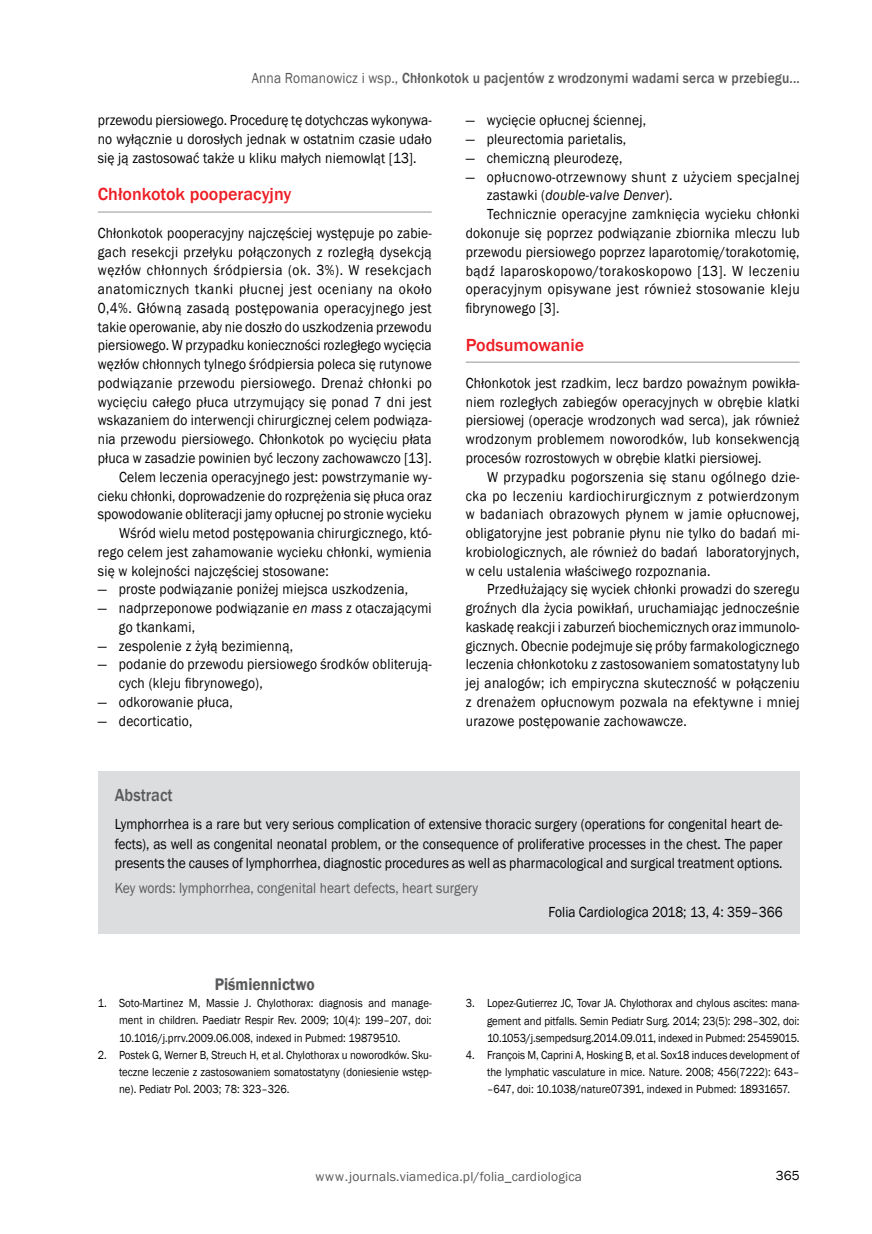
<style>
.page{position:relative;width:872px;height:1234px;background:#fff}
.page>*{position:absolute;margin:0;border:0;box-sizing:border-box;transform-origin:0 0}
.t1{font:500 18px "Franklin Gothic";color:#ed1d24}
.t2{font:500 18px "Franklin Gothic";color:#58595b;scale:.9 1}
.t3{font:600 17.25px "Franklin Gothic";color:#58595b;scale:.9 1}
.t4{font:15px/18.8px "Franklin Gothic";letter-spacing:.015em;color:#000;text-align:justify;scale:.9 1}
.t5{font:15px "Franklin Gothic";letter-spacing:.04em;color:#000;scale:.9 1}
.t6{font:15px "Franklin Gothic";letter-spacing:.035em;color:#000;scale:.9 1}
.t7{font:500 15px "Franklin Gothic";letter-spacing:.01em;color:#58595b;scale:.9 1}
.t8{font:15px "Franklin Gothic";color:#58595b;scale:.9 1}
.t9{font:15px "Franklin Gothic";letter-spacing:.045em;color:#000;scale:.9 1}
.t10{font:italic 15px "Franklin Gothic";letter-spacing:.015em;color:#000;scale:.9 1}
.t11{font:13.5px "Franklin Gothic";letter-spacing:.01em;color:#58595b}
.t12{font:13.5px "Franklin Gothic";color:#000}
.t13{font:12px/17.1px "Franklin Gothic";color:#000;text-align:justify;scale:.9 1}
.s1{font-weight:400}
.s2{font-style:italic}
.s3{font-style:normal}
</style>
<div class="page">
<hr style="left:98px;top:212px;width:334px;height:1px;background:#939598">
<hr style="left:466px;top:362px;width:333px;height:1px;background:#939598">
<div style="left:98px;top:771px;width:701px;height:162px;background:#dcddde"></div>
<p class="t7" style="left:252px;top:69px;width:610px"><span class="s1">Anna Romanowicz i wsp.,</span> Chłonkotok u pacjentów z wrodzonymi wadami serca w przebiegu...</p>
<p class="t4" style="left:98px;top:111px;width:372px">przewodu piersiowego. Procedurę tę dotychczas wykonywa&shy;no wyłącznie u dorosłych jednak w ostatnim czasie udało się ją zastosować także u kliku małych niemowląt [13].</p>
<p class="t1" style="left:98px;top:183px;width:195px">Chłonkotok pooperacyjny</p>
<p class="t4" style="left:98px;top:224px;width:372px">Chłonkotok pooperacyjny najczęściej występuje po zabie-</p>
<p class="t4" style="left:98px;top:242px;width:372px">gach resekcji przełyku połączonych z rozległą dysekcją</p>
<p class="t5" style="left:98px;top:261px;width:372px">węzłów chłonnych śródpiersia (ok. 3%). W resekcjach</p>
<p class="t9" style="left:98px;top:280px;width:372px">anatomicznych tkanki płucnej jest oceniany na około</p>
<p class="t4" style="left:98px;top:299px;width:372px">0,4%. Główną zasadą postępowania operacyjnego jest</p>
<p class="t4" style="left:98px;top:317px;width:372px">takie operowanie, aby nie doszło do uszkodzenia przewodu</p>
<p class="t4" style="left:98px;top:336px;width:372px">piersiowego. W przypadku konieczności rozległego wycięcia</p>
<p class="t4" style="left:98px;top:355px;width:372px">węzłów chłonnych tylnego śródpiersia poleca się rutynowe</p>
<p class="t4" style="left:98px;top:374px;width:372px">podwiązanie przewodu piersiowego. Drenaż chłonki po</p>
<p class="t4" style="left:98px;top:392px;width:372px">wycięciu całego płuca utrzymujący się ponad 7 dni jest</p>
<p class="t4" style="left:98px;top:411px;width:372px">wskazaniem do interwencji chirurgicznej celem podwiąza-</p>
<p class="t4" style="left:98px;top:430px;width:372px">nia przewodu piersiowego. Chłonkotok po wycięciu płata</p>
<p class="t4" style="left:98px;top:449px;width:372px">płuca w zasadzie powinien być leczony zachowawczo [13].</p>
<p class="t4" style="left:119px;top:467px;width:349px">Celem leczenia operacyjnego jest: powstrzymanie wy-</p>
<p class="t4" style="left:98px;top:486px;width:372px">cieku chłonki, doprowadzenie do rozprężenia się płuca oraz</p>
<p class="t4" style="left:98px;top:505px;width:372px">spowodowanie obliteracji jamy opłucnej po stronie wycieku</p>
<p class="t4" style="left:119px;top:524px;width:349px">Wśród wielu metod postępowania chirurgicznego, któ-</p>
<p class="t4" style="left:98px;top:542px;width:372px">rego celem jest zahamowanie wycieku chłonki, wymienia</p>
<p class="t4" style="left:98px;top:561px;width:258px">się w kolejności najczęściej stosowane:</p>
<p class="t4" style="left:98px;top:580px;width:346px">— proste podwiązanie poniżej miejsca uszkodzenia,</p>
<p class="t4" style="left:119px;top:599px;width:349px;text-indent:-21px">— nadprzeponowe podwiązanie <span class="s2">en mass</span> z otaczającymi go tkankami,</p>
<p class="t4" style="left:98px;top:636px;width:218px">— zespolenie z żyłą bezimienną,</p>
<p class="t4" style="left:119px;top:655px;width:349px;text-indent:-21px">— podanie do przewodu piersiowego środków obliterują&shy;cych (kleju fibrynowego),</p>
<p class="t4" style="left:98px;top:692px;width:152px">— odkorowanie płuca,</p>
<p class="t4" style="left:98px;top:711px;width:107px">— decorticatio,</p>
<p class="t4" style="left:466px;top:111px;width:202px">— wycięcie opłucnej ściennej,</p>
<p class="t4" style="left:466px;top:130px;width:180px">— pleurectomia parietalis,</p>
<p class="t4" style="left:466px;top:149px;width:175px">— chemiczną pleurodezę,</p>
<p class="t6" style="left:466px;top:167px;width:372px">— opłucnowo-otrzewnowy shunt z użyciem specjalnej</p>
<p class="t10" style="left:487px;top:186px;width:208px"><span class="s3">zastawki (</span>double-valve Denver<span class="s3">).</span></p>
<p class="t4" style="left:487px;top:205px;width:349px">Technicznie operacyjne zamknięcia wycieku chłonki</p>
<p class="t4" style="left:466px;top:224px;width:372px">dokonuje się poprzez podwiązanie zbiornika mleczu lub</p>
<p class="t4" style="left:466px;top:243px;width:372px">przewodu piersiowego poprzez laparotomię/torakotomię,</p>
<p class="t5" style="left:466px;top:261px;width:372px">bądź laparoskopowo/torakoskopowo [13]. W leczeniu</p>
<p class="t6" style="left:466px;top:280px;width:372px">operacyjnym opisywane jest również stosowanie kleju</p>
<p class="t4" style="left:466px;top:299px;width:106px">fibrynowego [3].</p>
<p class="t1" style="left:466px;top:333px;width:120px">Podsumowanie</p>
<p class="t4" style="left:466px;top:374px;width:372px">Chłonkotok jest rzadkim, lecz bardzo poważnym powikła&shy;niem rozległych zabiegów operacyjnych w obrębie klatki piersiowej (operacje wrodzonych wad serca), jak również wrodzonym problemem noworodków, lub konsekwencją procesów rozrostowych w obrębie klatki piersiowej.</p>
<p class="t4" style="left:466px;top:467px;width:372px;text-indent:21px">W przypadku pogorszenia się stanu ogólnego dzie&shy;cka po leczeniu kardiochirurgicznym z potwierdzonym w badaniach obrazowych płynem w jamie opłucnowej, obligatoryjne jest pobranie płynu nie tylko do badań mi&shy;krobiologicznych, ale również do badań laboratoryjnych, w celu ustalenia właściwego rozpoznania.</p>
<p class="t4" style="left:466px;top:580px;width:372px;text-indent:21px">Przedłużający się wyciek chłonki prowadzi do szeregu groźnych dla życia powikłań, uruchamiając jednocześnie kaskadę reakcji i zaburzeń biochemicznych oraz immunolo&shy;gicznych. Obecnie podejmuje się próby farmakologicznego leczenia chłonkotoku z zastosowaniem somatostatyny lub jej analogów; ich empiryczna skuteczność w połączeniu z drenażem opłucnowym pozwala na efektywne i mniej urazowe postępowanie zachowawcze.</p>
<p class="t2" style="left:115px;top:784px;width:66px">Abstract</p>
<p class="t4" style="left:115px;top:814px;width:743px;line-height:19.5px">Lymphorrhea is a rare but very serious complication of extensive thoracic surgery (operations for congenital heart de&shy;fects), as well as congenital neonatal problem, or the consequence of proliferative processes in the chest. The paper presents the causes of lymphorrhea, diagnostic procedures as well as pharmacological and surgical treatment options.</p>
<p class="t8" style="left:115px;top:878px;width:405px">Key words: lymphorrhea, congenital heart defects, heart surgery</p>
<p class="t4" style="left:548px;top:902px;width:261px">Folia Cardiologica 2018; 13, 4: 359–366</p>
<p class="t3" style="left:215px;top:973px;width:113px">Piśmiennictwo</p>
<p class="t13" style="left:119px;top:994px;width:349px;text-indent:-21px">1. Soto-Martinez M, Massie J. Chylothorax: diagnosis and manage&shy;ment in children. Paediatr Respir Rev. 2009; 10(4): 199–207, doi:<br>10.1016/j.prrv.2009.06.008, indexed in Pubmed: 19879510.</p>
<p class="t13" style="left:119px;top:1046px;width:349px;text-indent:-21px">2. Postek G, Werner B, Streuch H, et al. Chylothorax u noworodków. Sku&shy;teczne leczenie z zastosowaniem somatostatyny (doniesienie wstęp&shy;ne). Pediatr Pol. 2003; 78: 323–326.</p>
<p class="t13" style="left:487px;top:994px;width:349px;text-indent:-21px">3. Lopez-Gutierrez JC, Tovar JA. Chylothorax and chylous ascites: mana&shy;gement and pitfalls. Semin Pediatr Surg. 2014; 23(5): 298–302, doi:<br>10.1053/j.sempedsurg.2014.09.011, indexed in Pubmed: 25459015.</p>
<p class="t13" style="left:487px;top:1046px;width:349px;text-indent:-21px">4. François M, Caprini A, Hosking B, et al. Sox18 induces development of the lymphatic vasculature in mice. Nature. 2008; 456(7222): 643– –647, doi: 10.1038/nature07391, indexed in Pubmed: 18931657.</p>
<p class="t11" style="left:315px;top:1168px;width:268px">www.journals.viamedica.pl/folia_cardiologica</p>
<p class="t12" style="left:776px;top:1166px;width:25px">365</p>
</div>
